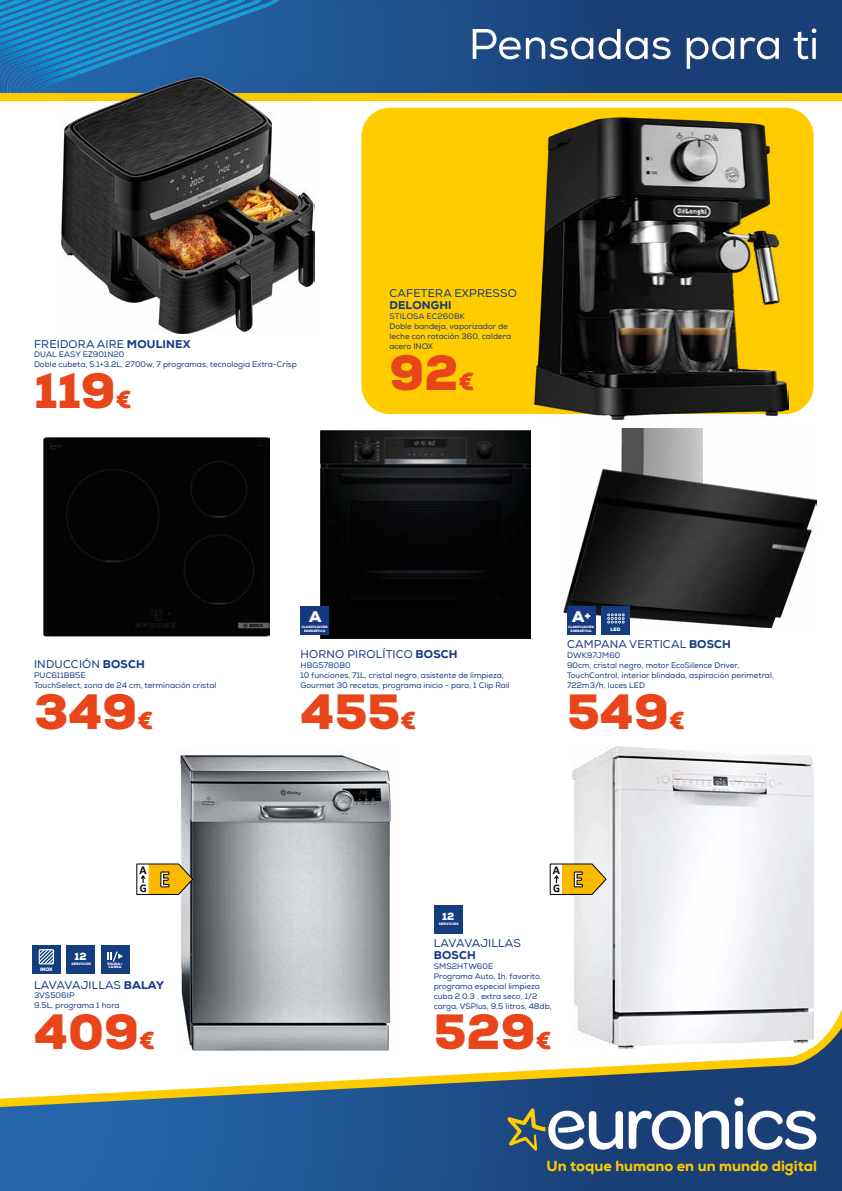
<style>
.page{position:relative;width:842px;height:1191px;background:#fff}
.page>*{position:absolute;margin:0;border:0;box-sizing:border-box;transform-origin:0 0}
.t1{font:900 48px "Euronics";color:#e8461a}
.t2{font:700 23.5px "Calibri";color:#fff;scale:.92 1}
.t3{font:900 15px "Euronics";color:#fff}
.t4{font:800 14.6px "Euronics";color:#fdcb00}
.t5{font:700 11.9px "Calibri";color:#000}
.t6{font:700 11.7px "Calibri";color:#000;scale:.92 1}
.t7{font:11.2px "Euronics";letter-spacing:.015em;color:#143981}
.t8{font:800 11.2px "Euronics";letter-spacing:.015em;color:#143981}
.t9{font:900 10.1px "Euronics";color:#fff}
.t10{font:8px/10px "Euronics";color:#143981}
.t11{font:900 4.8px "Euronics";color:#fff}
.t12{font:900 4.7px "Euronics";color:#fff}
.t13{font:900 3.3px/3px "Euronics";letter-spacing:.015em;color:#fff;text-align:center}
.t14{font:900 3.1px/3.8px "Euronics";letter-spacing:-.02em;color:#fff;text-align:center}
.s1{font-weight:800}
.s2{font-size:24px}
.s3{font-size:12px}
</style>
<div class="page">
<svg style="left:295px;top:0;width:547px;height:93px"></svg>
<svg style="left:0;top:0;width:295px;height:93px"></svg>
<img style="left:23px;top:0;width:19px;height:11px">
<img style="left:42px;top:0;width:18px;height:11px">
<img style="left:60px;top:0;width:34px;height:11px">
<img style="left:79px;top:6px;width:15px;height:5px">
<div style="left:0;top:93px;width:842px;height:8px;background:#fdcb00"></div>
<svg style="left:473px;top:29px;width:198px;height:30px"></svg>
<svg style="left:687px;top:37px;width:47px;height:32px"></svg>
<svg style="left:741px;top:37px;width:38px;height:22px"></svg>
<svg style="left:794px;top:29px;width:22px;height:30px"></svg>
<img style="left:572px;top:746px;width:242px;height:262px">
<div style="left:361px;top:108px;width:453px;height:306px;background:#fc0;border-radius:28px"></div>
<img style="left:61px;top:77px;width:254px;height:257px">
<img style="left:535px;top:117px;width:253px;height:303px">
<div style="left:44px;top:437px;width:225px;height:199px;background:#050505"></div>
<img style="left:320px;top:430px;width:210px;height:208px">
<img style="left:563px;top:428px;width:253px;height:199px">
<div style="left:300px;top:606px;width:29px;height:28px;background:#143981"></div>
<div style="left:567px;top:606px;width:28px;height:28px;background:#143981"></div>
<img style="left:178px;top:752px;width:213px;height:256px">
<div style="left:32px;top:945px;width:29px;height:28px;background:#143d7f"></div>
<svg style="left:41px;top:951px;width:11px;height:11px"></svg>
<div style="left:39px;top:949px;width:15px;height:15px;border:1px solid #fff"></div>
<div style="left:601px;top:606px;width:29px;height:29px;background:#143d7f"></div>
<svg style="left:607px;top:613px;width:18px;height:10px"></svg>
<div style="left:66px;top:945px;width:29px;height:28px;background:#143d7f"></div>
<div style="left:434px;top:905px;width:28px;height:28px;background:#143d7f"></div>
<div style="left:101px;top:945px;width:28px;height:28px;background:#143d7f"></div>
<svg style="left:107px;top:951px;width:16px;height:10px"></svg>
<svg style="left:136px;top:863px;width:57px;height:32px"></svg>
<svg style="left:550px;top:863px;width:57px;height:32px"></svg>
<svg style="left:184px;top:1008px;width:658px;height:6px"></svg>
<svg style="left:0;top:1014px;width:842px;height:177px"></svg>
<svg style="left:507px;top:1097px;width:309px;height:54px"></svg>
<h3 class="t7" style="left:34px;top:337px;width:158px">FREIDORA AIRE <span class="s1">MOULINEX</span></h3>
<p class="t10" style="left:34px;top:350px;width:264px">DUAL EASY EZ901N20<br>Doble cubeta, 5.1+3.2L, 2700w, 7 programas, tecnologia Extra-Crisp</p>
<h1 class="t1" style="left:34px;top:359px;width:99px">119<span class="s2">€</span></h1>
<h3 class="t7" style="left:389px;top:287px;width:129px">CAFETERA EXPRESSO</h3>
<h3 class="t8" style="left:389px;top:298px;width:64px">DELONGHI</h3>
<p class="t10" style="left:389px;top:311px;width:123px">STILOSA EC260BK<br>Doble bandeja, vaporizador de leche con rotación 360, caldera acero INOX</p>
<h1 class="t1" style="left:389px;top:341px;width:87px">92<span class="s2">€</span></h1>
<h3 class="t7" style="left:34px;top:657px;width:112px">INDUCCIÓN <span class="s1">BOSCH</span></h3>
<p class="t10" style="left:34px;top:670px;width:184px">PUC611BB5E<br>TouchSelect, zona de 24 cm, terminación cristal</p>
<h1 class="t1" style="left:34px;top:679px;width:121px">349<span class="s2">€</span></h1>
<h3 class="t5" style="left:139px;top:861px;width:9px">A</h3>
<h3 class="t6" style="left:140px;top:880px;width:9px">G</h3>
<h2 class="t2" style="left:159px;top:862px;width:13px">E</h2>
<h3 class="t3" style="left:309px;top:606px;width:14px">A</h3>
<p class="t14" style="left:302px;top:625px;width:27px">CLASIFICACIÓN<br>ENERGÉTICA</p>
<h3 class="t7" style="left:301px;top:647px;width:158px">HORNO PIROLÍTICO <span class="s1">BOSCH</span></h3>
<p class="t10" style="left:300px;top:660px;width:211px">HBG5780B0<br>10 funciones, 71L, cristal negro, asistente de limpieza,<br>Gourmet 30 recetas, programa inicio - paro, 1 Clip Rail</p>
<h1 class="t1" style="left:300px;top:679px;width:117px">455<span class="s2">€</span></h1>
<h3 class="t3" style="left:572px;top:606px;width:20px">A<span class="s3">+</span></h3>
<p class="t14" style="left:568px;top:625px;width:27px">CLASIFICACIÓN<br>ENERGÉTICA</p>
<p class="t12" style="left:610px;top:626px;width:12px">LED</p>
<h3 class="t7" style="left:567px;top:637px;width:165px">CAMPANA VERTICAL <span class="s1">BOSCH</span></h3>
<p class="t10" style="left:567px;top:650px;width:208px">DWK97JM60<br>90cm, cristal negro, motor EcoSilence Driver, TouchControl, interior blindado, aspiración perimetral, 722m3/h, luces LED</p>
<h1 class="t1" style="left:567px;top:679px;width:119px">549<span class="s2">€</span></h1>
<p class="t9" style="left:442px;top:910px;width:14px">12</p>
<p class="t13" style="left:439px;top:922px;width:21px">SERVICIOS</p>
<h3 class="t5" style="left:553px;top:861px;width:9px">A</h3>
<h3 class="t6" style="left:553px;top:880px;width:9px">G</h3>
<h2 class="t2" style="left:573px;top:862px;width:13px">E</h2>
<p class="t11" style="left:40px;top:966px;width:14px">INOX</p>
<p class="t9" style="left:75px;top:949px;width:14px">12</p>
<p class="t13" style="left:71px;top:962px;width:21px">SERVICIOS</p>
<p class="t13" style="left:107px;top:962px;width:17px">PAUSA +<br>CARGA</p>
<h3 class="t7" style="left:34px;top:978px;width:131px">LAVAVAJILLAS <span class="s1">BALAY</span></h3>
<p class="t10" style="left:34px;top:990px;width:87px">3VS506IP<br>9.5L, programa 1 hora</p>
<h1 class="t1" style="left:34px;top:1000px;width:123px">409<span class="s2">€</span></h1>
<h3 class="t7" style="left:434px;top:936px;width:88px">LAVAVAJILLAS</h3>
<h3 class="t8" style="left:434px;top:948px;width:43px">BOSCH</h3>
<p class="t10" style="left:434px;top:961px;width:119px">SMS2HTW60E<br>Programa Auto, 1h, favorito. programa especial limpieza cuba 2.0.3 , extra seco, 1/2 carga, VSPlus, 9,5 litros, 48db,</p>
<h1 class="t1" style="left:434px;top:1000px;width:119px">529<span class="s2">€</span></h1>
<h3 class="t4" style="left:546px;top:1156px;width:272px">Un toque humano en un mundo digital</h3>
</div>
